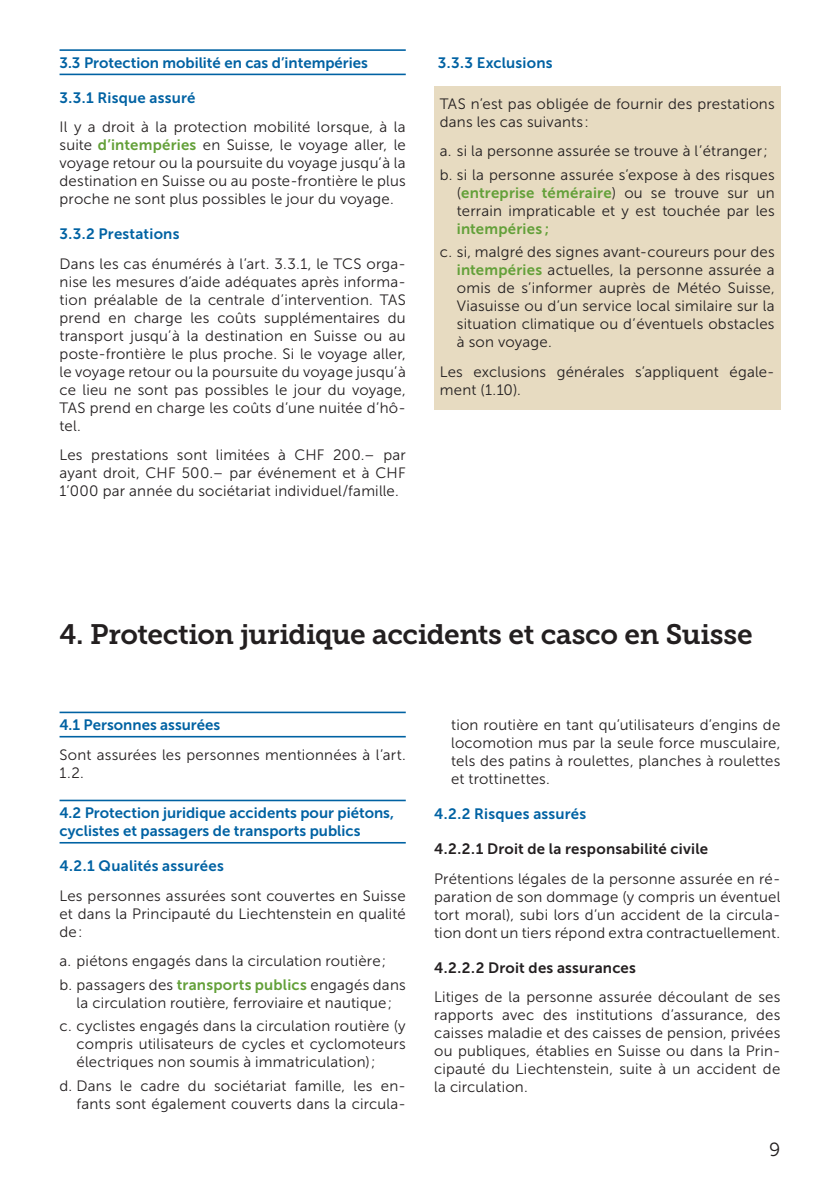
<style>
.page{position:relative;width:840px;height:1191px;background:#fff}
.page>*{position:absolute;margin:0;border:0;box-sizing:border-box;transform-origin:0 0}
.t1{font:28px "Museo Slab 700";letter-spacing:-.015em;color:#231f20}
.t2{font:19px "Museo Sans 300";color:#231f20}
.t3{font:15px/18px "Museo Sans 300";letter-spacing:.015em;color:#231f20;text-align:justify}
.t4{font:15px/18px "Museo Sans 700";color:#0062a3}
.t5{font:15px "Museo Sans 700";letter-spacing:.015em;color:#231f20}
.t6{font:15px "Museo Sans 700";letter-spacing:.015em;color:#63a039}
.s1{font-family:"Museo Sans 700";color:#63a039}
.s2{font-family:"Museo Sans 300";color:#231f20}
</style>
<div class="page">
<hr style="left:59px;top:49px;width:346px;height:2px;background:#0062a3">
<hr style="left:59px;top:74px;width:346px;height:1px;background:#0062a3">
<div style="left:434px;top:86px;width:345px;height:56px;background:#e7dbc1"></div>
<div style="left:434px;top:133px;width:345px;height:38px;background:#e7dbc1"></div>
<div style="left:434px;top:157px;width:345px;height:92px;background:#e7dbc1"></div>
<div style="left:434px;top:235px;width:345px;height:127px;background:#e7dbc1"></div>
<div style="left:434px;top:354px;width:345px;height:56px;background:#e7dbc1"></div>
<hr style="left:59px;top:711px;width:346px;height:2px;background:#0062a3">
<hr style="left:59px;top:736px;width:346px;height:1px;background:#0062a3">
<hr style="left:59px;top:799px;width:346px;height:2px;background:#0062a3">
<hr style="left:59px;top:842px;width:346px;height:1px;background:#0062a3">
<p class="t4" style="left:59px;top:54px;width:310px">3.3 Protection mobilité en cas d’intempéries</p>
<p class="t4" style="left:59px;top:89px;width:137px">3.3.1 Risque assuré</p>
<p class="t3" style="left:59px;top:118px;width:347px">Il y a droit à la protection mobilité lorsque, à la suite <span class="s1">d’intempéries</span> en Suisse, le voyage aller, le voyage retour ou la poursuite du voyage jusqu’à la destination en Suisse ou au poste-frontière le plus proche ne sont plus possibles le jour du voyage.</p>
<p class="t4" style="left:59px;top:225px;width:121px">3.3.2 Prestations</p>
<p class="t3" style="left:59px;top:255px;width:347px">Dans les cas énumérés à l’art. 3.3.1, le TCS orga&shy;nise les mesures d’aide adéquates après informa&shy;tion préalable de la centrale d’intervention. TAS prend en charge les coûts supplémentaires du transport jusqu’à la destination en Suisse ou au poste-frontière le plus proche. Si le voyage aller, le voyage retour ou la poursuite du voyage jusqu’à ce lieu ne sont pas possibles le jour du voyage, TAS prend en charge les coûts d’une nuitée d’hô&shy;tel.</p>
<p class="t3" style="left:59px;top:446px;width:347px">Les prestations sont limitées à CHF 200.– par ayant droit, CHF 500.– par événement et à CHF 1’000 par année du sociétariat individuel/famille.</p>
<p class="t4" style="left:437px;top:54px;width:116px">3.3.3 Exclusions</p>
<p class="t3" style="left:439px;top:95px;width:336px">TAS n’est pas obligée de fournir des prestations dans les cas suivants:</p>
<p class="t3" style="left:439px;top:139px;width:336px;line-height:23.6px">a. si la personne assurée se trouve à l’étranger; b. si la personne assurée s’expose à des risques</p>
<p class="t6" style="left:456px;top:184px;width:319px"><span class="s2">(</span>entreprise téméraire<span class="s2">) ou se trouve sur un</span></p>
<p class="t3" style="left:456px;top:202px;width:319px">terrain impraticable et y est touchée par les</p>
<p class="t6" style="left:456px;top:220px;width:94px">intempéries ;</p>
<p class="t3" style="left:456px;top:243px;width:319px;text-indent:-17px">c. si, malgré des signes avant-coureurs pour des <span class="s1">intempéries</span> actuelles, la personne assurée a omis de s’informer auprès de Météo Suisse, Viasuisse ou d’un service local similaire sur la situation climatique ou d’éventuels obstacles à son voyage.</p>
<p class="t3" style="left:439px;top:363px;width:336px">Les exclusions générales s’appliquent égale&shy;ment (1.10).</p>
<h1 class="t1" style="left:59px;top:618px;width:694px">4. Protection juridique accidents et casco en Suisse</h1>
<p class="t4" style="left:59px;top:716px;width:162px">4.1 Personnes assurées</p>
<p class="t3" style="left:59px;top:745px;width:347px">Sont assurées les personnes mentionnées à l’art.<br>1.2.</p>
<p class="t4" style="left:59px;top:804px;width:336px">4.2 Protection juridique accidents pour piétons, cyclistes et passagers de transports publics</p>
<p class="t4" style="left:59px;top:857px;width:166px">4.2.1 Qualités assurées</p>
<p class="t3" style="left:59px;top:886px;width:347px">Les personnes assurées sont couvertes en Suisse et dans la Principauté du Liechtenstein en qualité de:</p>
<p class="t3" style="left:59px;top:949px;width:347px;line-height:23.6px">a. piétons engagés dans la circulation routière;<br>b. passagers des <span class="s1">transports publics</span> engagés dans</p>
<p class="t3" style="left:59px;top:990px;width:347px;line-height:23.6px;text-align:center">la circulation routière, ferroviaire et nautique;<br>c. cyclistes engagés dans la circulation routière (y</p>
<p class="t3" style="left:76px;top:1035px;width:330px">compris utilisateurs de cycles et cyclomoteurs électriques non soumis à immatriculation);</p>
<p class="t3" style="left:59px;top:1077px;width:347px;text-align:right">d. Dans le cadre du sociétariat famille, les en&shy;fants sont également couverts dans la circula-</p>
<p class="t3" style="left:451px;top:716px;width:330px">tion routière en tant qu’utilisateurs d’engins de locomotion mus par la seule force musculaire, tels des patins à roulettes, planches à roulettes et trottinettes.</p>
<p class="t4" style="left:434px;top:805px;width:154px">4.2.2 Risques assurés</p>
<p class="t5" style="left:434px;top:840px;width:275px">4.2.2.1 Droit de la responsabilité civile</p>
<p class="t3" style="left:434px;top:869px;width:347px">Prétentions légales de la personne assurée en ré&shy;paration de son dommage (y compris un éventuel tort moral), subi lors d’un accident de la circula&shy;tion dont un tiers répond extra contractuellement.</p>
<p class="t5" style="left:434px;top:959px;width:203px">4.2.2.2 Droit des assurances</p>
<p class="t3" style="left:434px;top:988px;width:347px">Litiges de la personne assurée découlant de ses rapports avec des institutions d’assurance, des caisses maladie et des caisses de pension, privées ou publiques, établies en Suisse ou dans la Prin&shy;cipauté du Liechtenstein, suite à un accident de la circulation.</p>
<p class="t2" style="left:768px;top:1139px;width:13px">9</p>
</div>
